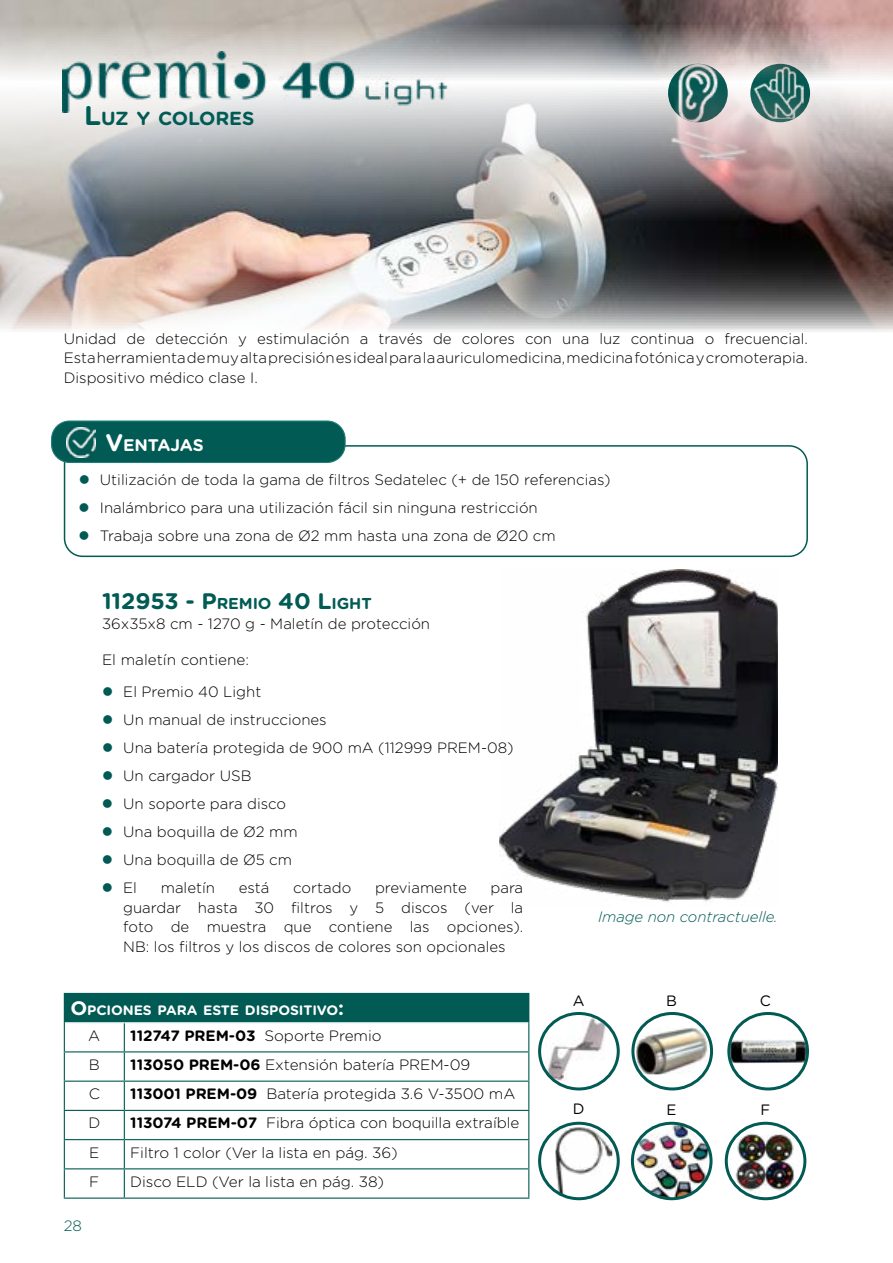
<style>
.page{position:relative;width:893px;height:1263px;background:#fff}
.page>*{position:absolute;margin:0;border:0;box-sizing:border-box;transform-origin:0 0}
.t1{font:700 22.5px "Gotham Rounded";letter-spacing:-.005em;color:#015a53}
.t2{font:700 18.9px "Gotham Rounded";letter-spacing:-.005em;color:#015a53}
.t3{font:700 16.8px "Gotham Rounded";letter-spacing:-.01em;color:#fff}
.t4{font:300 15px/28px "Gotham Rounded";color:#000}
.t5{font:700 15px "Gotham Rounded";letter-spacing:-.005em;color:#000}
.t6{font:italic 300 15px "Gotham Rounded";letter-spacing:-.005em;color:#015a53}
.t7{font:15px "Gotham Rounded";color:#000}
.t8{font:300 15px "Gotham Rounded";color:#015a53}
.t9{font:700 13.65px "Gotham Rounded";letter-spacing:-.005em;color:#fff}
.s1{font-size:27px}
.s2{font-size:24px}
.s3{font-size:15.75px}
.s4{font-size:19.5px}
.s5{font-weight:300}
.s6{font-weight:700}
</style>
<div class="page">
<div style="left:64px;top:445px;width:744px;height:112px;border:2px solid #015a53;border-radius:18px"></div>
<div style="left:64px;top:993px;width:465px;height:30px;background:#015a53"></div>
<svg style="left:65px;top:1023px;width:463px;height:174px"></svg>
<hr style="left:64px;top:1051px;width:60px;height:1px;background:#015a53">
<hr style="left:124px;top:1051px;width:405px;height:1px;background:#015a53">
<hr style="left:64px;top:1080px;width:60px;height:2px;background:#015a53">
<hr style="left:124px;top:1080px;width:405px;height:2px;background:#015a53">
<hr style="left:64px;top:1110px;width:60px;height:1px;background:#015a53">
<hr style="left:124px;top:1110px;width:405px;height:1px;background:#015a53">
<hr style="left:64px;top:1139px;width:60px;height:1px;background:#015a53">
<hr style="left:124px;top:1139px;width:405px;height:1px;background:#015a53">
<hr style="left:64px;top:1168px;width:60px;height:1px;background:#015a53">
<hr style="left:124px;top:1168px;width:405px;height:1px;background:#015a53">
<svg style="left:124px;top:1023px;width:1px;height:174px"></svg>
<hr style="left:64px;top:1197px;width:60px;height:2px;background:#015a53">
<hr style="left:124px;top:1197px;width:405px;height:2px;background:#015a53">
<svg style="left:64px;top:1022px;width:1px;height:175px"></svg>
<svg style="left:528px;top:1022px;width:1px;height:175px"></svg>
<hr style="left:65px;top:1022px;width:59px;height:1px;background:#cbe5e2">
<hr style="left:124px;top:1022px;width:404px;height:1px;background:#cbe5e2">
<img style="left:499px;top:570px;width:279px;height:332px">
<img style="left:545px;top:1013px;width:68px;height:76px">
<div style="left:538px;top:1012px;width:82px;height:78px;border:3px solid #015a53;border-radius:50%"></div>
<img style="left:636px;top:1027px;width:73px;height:47px">
<div style="left:631px;top:1012px;width:82px;height:78px;border:3px solid #015a53;border-radius:50%"></div>
<img style="left:731px;top:1039px;width:74px;height:24px">
<div style="left:727px;top:1012px;width:82px;height:78px;border:3px solid #015a53;border-radius:50%"></div>
<img style="left:632px;top:1123px;width:79px;height:76px">
<div style="left:631px;top:1122px;width:81px;height:78px;border:3px solid #015a53;border-radius:50%"></div>
<img style="left:555px;top:1127px;width:57px;height:72px">
<div style="left:538px;top:1122px;width:82px;height:78px;border:3px solid #015a53;border-radius:50%"></div>
<img style="left:728px;top:1123px;width:75px;height:76px">
<div style="left:725px;top:1122px;width:81px;height:78px;border:3px solid #015a53;border-radius:50%"></div>
<img style="left:0;top:0;width:893px;height:332px">
<img style="left:63px;top:52px;width:386px;height:61px">
<div style="left:52px;top:421px;width:293px;height:41px;background:#015a53;border-radius:18px"></div>
<div style="left:51px;top:420px;width:295px;height:43px;border:1px solid #1e7d78;border-radius:18px"></div>
<img style="left:66px;top:428px;width:30px;height:30px">
<p class="t2" style="left:84px;top:104px;width:172px"><span class="s1">L</span>UZ Y COLORES</p>
<p class="t4" style="left:64px;top:328px;width:746px;line-height:19.5px;text-align:justify">Unidad de detección y estimulación a través de colores con una luz continua o frecuencial.<br>Esta herramienta de muy alta precisión es ideal para la auriculomedicina, medicina fotónica y cromoterapia.<br>Dispositivo médico clase I.</p>
<p class="t3" style="left:105px;top:433px;width:100px"><span class="s2">V</span>ENTAJAS</p>
<p class="t4" style="left:100px;top:465px;width:512px">Utilización de toda la gama de filtros Sedatelec (+ de 150 referencias)<br>Inalámbrico para una utilización fácil sin ninguna restricción<br>Trabaja sobre una zona de Ø2 mm hasta una zona de Ø20 cm</p>
<h1 class="t1" style="left:102px;top:585px;width:271px">112953 - P<span class="s3">REMIO</span> 40 L<span class="s3">IGHT</span></h1>
<p class="t4" style="left:102px;top:609px;width:330px">36x35x8 cm - 1270 g - Maletín de protección</p>
<p class="t4" style="left:123px;top:643px;width:140px;line-height:32.2px;text-indent:-21px">El maletín contiene:<br>El Premio 40 Light</p>
<p class="t4" style="left:123px;top:705px;width:392px">Un manual de instrucciones<br>Una batería protegida de 900 mA (112999 PREM-08)<br>Un cargador USB<br>Un soporte para disco<br>Una boquilla de Ø2 mm<br>Una boquilla de Ø5 cm<br>El</p>
<p class="t4" style="left:161px;top:873px;width:56px">maletín</p>
<p class="t4" style="left:239px;top:873px;width:32px">está</p>
<p class="t4" style="left:293px;top:873px;width:60px">cortado</p>
<p class="t4" style="left:375px;top:873px;width:93px">previamente</p>
<p class="t4" style="left:123px;top:878px;width:402px;line-height:19.5px;text-align:justify;text-indent:367px">para guardar hasta 30 filtros y 5 discos (ver la foto de muestra que contiene las opciones).<br>NB: los filtros y los discos de colores son opcionales</p>
<p class="t9" style="left:70px;top:1000px;width:275px"><span class="s4">O</span>PCION ES PARA ESTE DISPOSITIVO<span class="s4">:</span></p>
<p class="t4" style="left:88px;top:1021px;width:14px">A</p>
<p class="t5" style="left:130px;top:1024px;width:253px">112747 PREM-03 <span class="s5">Soporte Premio</span></p>
<p class="t4" style="left:89px;top:1050px;width:13px">B</p>
<p class="t4" style="left:130px;top:1050px;width:341px"><span class="s6">113050 PREM-06</span> Extensión batería PREM-09</p>
<p class="t4" style="left:89px;top:1079px;width:13px">C</p>
<p class="t4" style="left:130px;top:1079px;width:387px"><span class="s6">113001 PREM-09</span> Batería protegida 3.6 V-3500 mA</p>
<p class="t4" style="left:88px;top:1108px;width:13px">D</p>
<p class="t4" style="left:130px;top:1108px;width:391px"><span class="s6">113074 PREM-07</span> Fibra óptica con boquilla extraíble</p>
<p class="t4" style="left:89px;top:1137px;width:12px">E</p>
<p class="t4" style="left:130px;top:1137px;width:269px">Filtro 1 color (Ver la lista en pág. 36)</p>
<p class="t4" style="left:89px;top:1167px;width:12px">F</p>
<p class="t4" style="left:130px;top:1167px;width:255px">Disco ELD (Ver la lista en pág. 38)</p>
<p class="t8" style="left:64px;top:1216px;width:20px">28</p>
<p class="t6" style="left:598px;top:907px;width:181px">Image non contractuelle.</p>
<p class="t7" style="left:573px;top:990px;width:13px">A</p>
<p class="t7" style="left:666px;top:990px;width:12px">B</p>
<p class="t7" style="left:573px;top:1099px;width:13px">D</p>
<p class="t7" style="left:667px;top:1100px;width:12px">E</p>
<p class="t7" style="left:760px;top:990px;width:13px">C</p>
<p class="t7" style="left:760px;top:1100px;width:11px">F</p>
</div>
